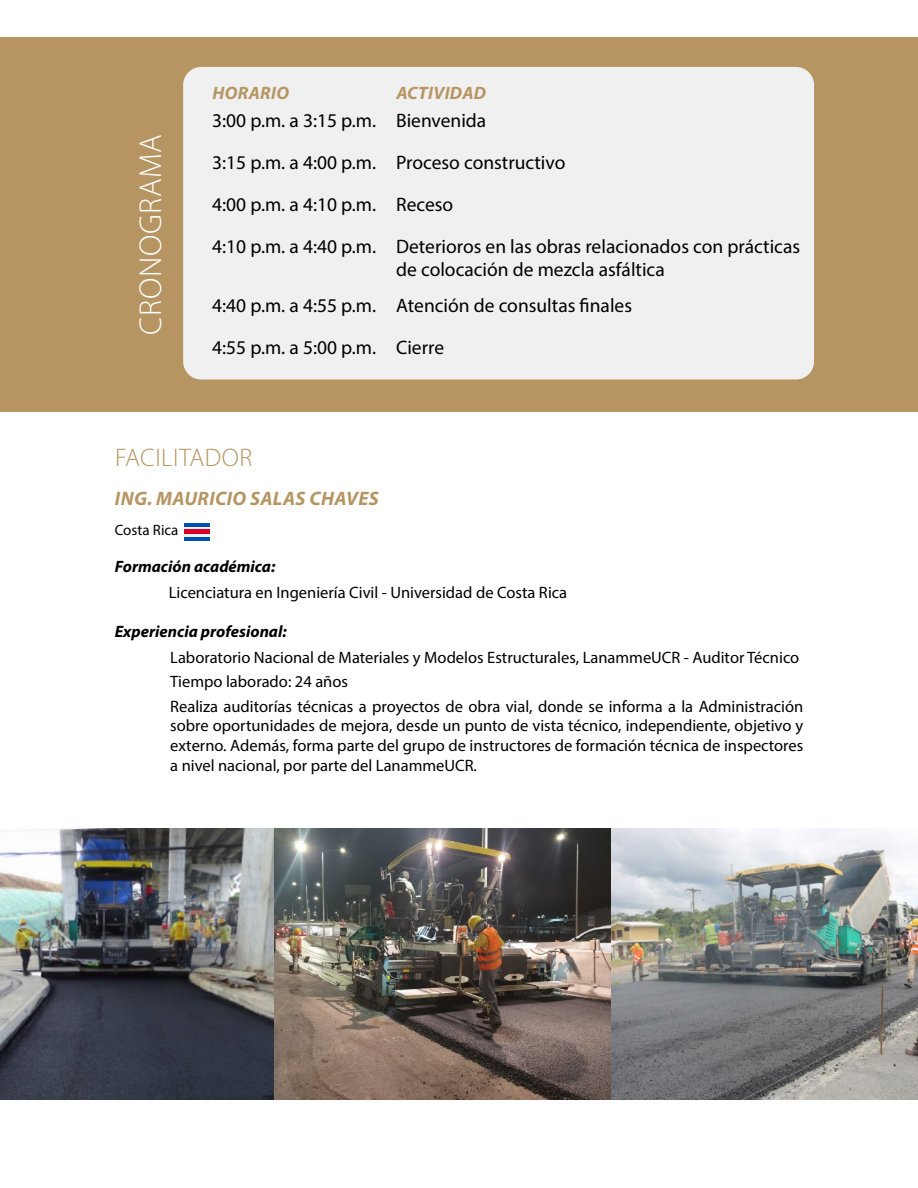
<style>
.page{position:relative;width:918px;height:1188px;background:#fff}
.page>*{position:absolute;margin:0;border:0;box-sizing:border-box;transform-origin:0 0}
.t1{font:300 31.8px "Myriad Pro";letter-spacing:.02em;color:#fff}
.t2{font:300 25.5px "Myriad Pro";letter-spacing:.02em;color:#b69562}
.t3{font:19.5px/42px "Myriad Pro";color:#000}
.t4{font:italic 700 19.5px "Myriad Pro";letter-spacing:.02em;color:#b69562}
.t5{font:italic 700 18px "Myriad Pro";letter-spacing:.02em;color:#b69562}
.t6{font:16.5px/24.3px "Myriad Pro";color:#000}
.t7{font:italic 700 16.5px "Myriad Pro";color:#000}
.t8{font:15px "Myriad Pro";color:#000}
</style>
<div class="page">
<svg style="left:184px;top:527px;width:25px;height:10px"></svg>
<hr style="left:184px;top:530px;width:25px;height:4px;background:#d90026">
<hr style="left:184px;top:537px;width:25px;height:3px;background:#0052b5">
<hr style="left:184px;top:524px;width:25px;height:3px;background:#0052b5">
<img style="left:0;top:828px;width:612px;height:272px">
<img style="left:612px;top:828px;width:306px;height:272px">
<div style="left:0;top:38px;width:918px;height:374px;background:#b69562"></div>
<div style="left:183px;top:67px;width:631px;height:312px;background:#f0f0f0;border-radius:18px"></div>
<h1 class="t1" style="left:133px;top:335px;width:201px;rotate:-90deg">CRONOGRAMA</h1>
<p class="t5" style="left:212px;top:81px;width:78px">HORARIO</p>
<p class="t5" style="left:396px;top:81px;width:91px">ACTIVIDAD</p>
<p class="t3" style="left:212px;top:99px;width:589px">3:00 p.m. a 3:15 p.m. Bienvenida<br>3:15 p.m. a 4:00 p.m. Proceso constructivo<br>4:00 p.m. a 4:10 p.m. Receso<br>4:10 p.m. a 4:40 p.m. Deterioros en las obras relacionados con prácticas</p>
<p class="t3" style="left:212px;top:252px;width:454px;line-height:35.2px;text-indent:184px">de colocación de mezcla asfáltica<br>4:40 p.m. a 4:55 p.m. Atención de consultas finales</p>
<p class="t3" style="left:212px;top:326px;width:233px">4:55 p.m. a 5:00 p.m. Cierre</p>
<h2 class="t2" style="left:115px;top:444px;width:139px">FACILITADOR</h2>
<p class="t4" style="left:115px;top:485px;width:265px">ING. MAURICIO SALAS CHAVES</p>
<p class="t8" style="left:115px;top:520px;width:65px">Costa Rica</p>
<p class="t7" style="left:115px;top:556px;width:162px">Formación académica:</p>
<p class="t6" style="left:169px;top:580px;width:400px">Licenciatura en Ingeniería Civil - Universidad de Costa Rica</p>
<p class="t7" style="left:115px;top:621px;width:174px">Experiencia profesional:</p>
<p class="t6" style="left:170px;top:645px;width:634px">Laboratorio Nacional de Materiales y Modelos Estructurales, LanammeUCR - Auditor Técnico<br>Tiempo laborado: 24 años<br>Realiza auditorías técnicas a proyectos de obra vial, donde se informa a la Administración</p>
<p class="t6" style="left:170px;top:716px;width:635px;line-height:19.8px;text-align:justify">sobre oportunidades de mejora, desde un punto de vista técnico, independiente, objetivo y externo. Además, forma parte del grupo de instructores de formación técnica de inspectores a nivel nacional, por parte del LanammeUCR.</p>
</div>
